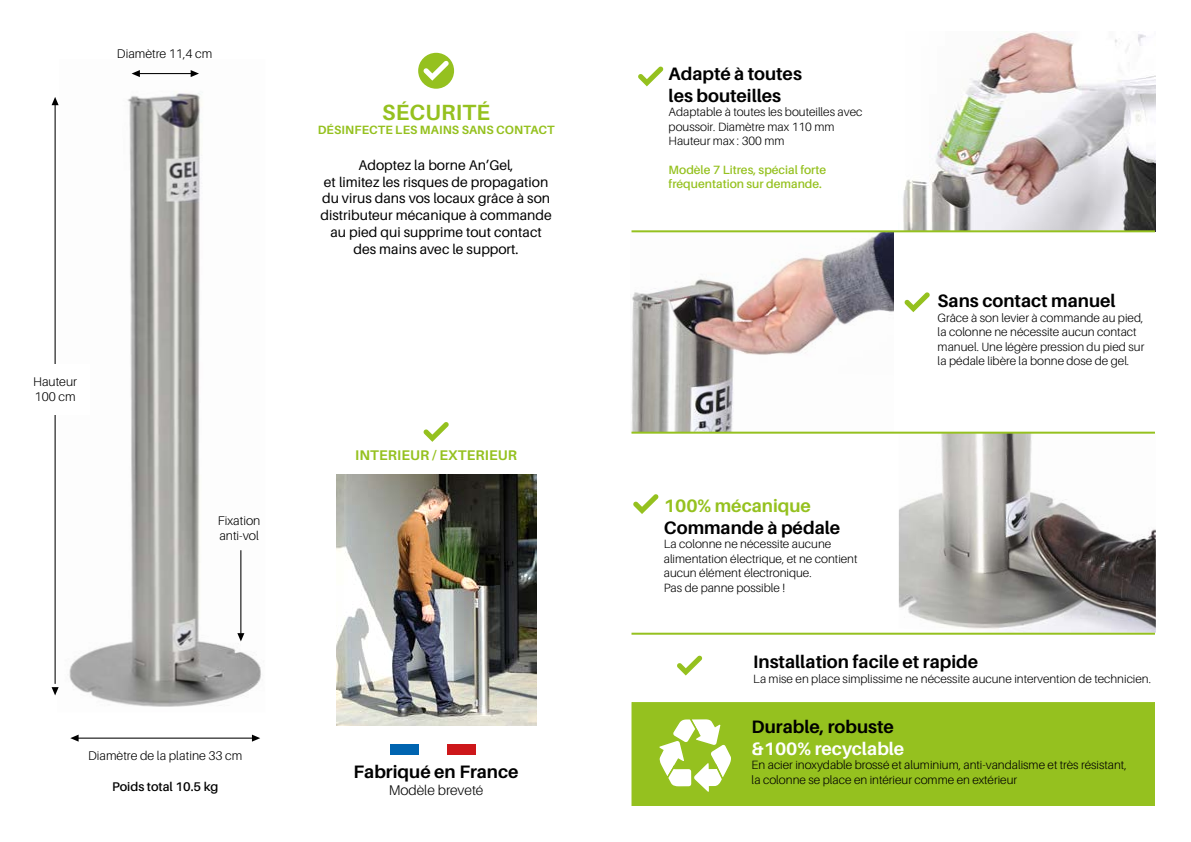
<style>
.page{position:relative;width:1191px;height:842px;background:#fff}
.page>*{position:absolute;margin:0;border:0;box-sizing:border-box;transform-origin:0 0}
.t1{font:700 22px "Aileron";letter-spacing:.01em;color:#95c11f}
.t2{font:700 18px/21.6px "Aileron";color:#000}
.t3{font:700 18px "Aileron";color:#fff}
.t4{font:700 18px "Aileron";color:#95c11f}
.t5{font:14px/16.8px "Aileron";color:#000;text-align:center}
.t6{font:700 14px "Aileron";letter-spacing:.01em;color:#95c11f}
.t7{font:300 14px "Aileron";color:#000}
.t8{font:300 12.6px/15.1px "Aileron";color:#000}
.t9{font:600 12.6px "Aileron";color:#000}
.t10{font:300 12px/14.4px "Aileron";color:#000}
.t11{font:600 12px/14.4px "Aileron";color:#95c11f}
.t12{font:700 12px "Aileron";letter-spacing:.01em;color:#95c11f}
</style>
<div class="page">
<div style="left:631px;top:702px;width:524px;height:104px;background:#95c11f;border:1px solid #95c11f"></div>
<img style="left:903px;top:31px;width:252px;height:199px">
<img style="left:899px;top:434px;width:256px;height:199px">
<img style="left:631px;top:232px;width:262px;height:200px">
<div style="left:418px;top:53px;width:36px;height:36px;background:#95c11f;border-radius:50%"></div>
<svg style="left:423px;top:61px;width:26px;height:20px"></svg>
<img style="left:57px;top:70px;width:204px;height:637px">
<hr style="left:55px;top:101px;width:1px;height:583px;background:#000">
<div style="left:21px;top:364px;width:68px;height:51px;background:#fff"></div>
<svg style="left:52px;top:97px;width:7px;height:8px"></svg>
<svg style="left:52px;top:687px;width:7px;height:8px"></svg>
<hr style="left:136px;top:73px;width:57px;height:1px;background:#000">
<svg style="left:132px;top:70px;width:8px;height:7px"></svg>
<svg style="left:191px;top:70px;width:8px;height:7px"></svg>
<hr style="left:78px;top:738px;width:177px;height:1px;background:#000">
<svg style="left:70px;top:735px;width:9px;height:7px"></svg>
<svg style="left:252px;top:735px;width:8px;height:7px"></svg>
<hr style="left:240px;top:550px;width:1px;height:84px;background:#000">
<svg style="left:237px;top:633px;width:7px;height:8px"></svg>
<svg style="left:904px;top:292px;width:26px;height:20px"></svg>
<svg style="left:638px;top:66px;width:25px;height:20px"></svg>
<svg style="left:423px;top:422px;width:26px;height:20px"></svg>
<div style="left:390px;top:744px;width:28px;height:10px;background:#0064b0"></div>
<div style="left:447px;top:744px;width:28px;height:10px;background:#cd171a"></div>
<hr style="left:631px;top:230px;width:524px;height:2px;background:#95c11f">
<hr style="left:631px;top:432px;width:524px;height:2px;background:#95c11f">
<hr style="left:631px;top:633px;width:524px;height:2px;background:#95c11f">
<svg style="left:633px;top:230px;width:100px;height:576px"></svg>
<img style="left:336px;top:474px;width:200px;height:251px">
<p class="t8" style="left:117px;top:47px;width:97px">Diamètre 11,4 cm</p>
<p class="t8" style="left:33px;top:374px;width:45px">Hauteur<br>100 cm</p>
<p class="t8" style="left:218px;top:513px;width:44px">Fixation anti-vol</p>
<h1 class="t1" style="left:382px;top:100px;width:109px">SÉCURITÉ</h1>
<p class="t12" style="left:318px;top:123px;width:238px">DÉSINFECTE LES MAINS SANS CONTACT</p>
<p class="t5" style="left:320px;top:157px;width:233px">Adoptez la borne An’Gel,<br>et limitez les risques de propagation du virus dans vos locaux grâce à son distributeur mécanique à commande au pied qui supprime tout contact des mains avec le support.</p>
<p class="t6" style="left:355px;top:447px;width:163px">INTERIEUR / EXTERIEUR</p>
<p class="t8" style="left:88px;top:749px;width:156px">Diamètre de la platine 33 cm</p>
<p class="t9" style="left:112px;top:779px;width:108px">Poids total 10.5 kg</p>
<h2 class="t2" style="left:353px;top:761px;width:167px">Fabriqué en France</h2>
<p class="t7" style="left:389px;top:783px;width:96px">Modèle breveté</p>
<h2 class="t2" style="left:668px;top:63px;width:135px">Adapté à toutes les bouteilles</h2>
<p class="t10" style="left:668px;top:105px;width:195px">Adaptable à toutes les bouteilles avec poussoir. Diamètre max 110 mm<br>Hauteur max : 300 mm</p>
<p class="t11" style="left:668px;top:163px;width:159px">Modèle 7 Litres, spécial forte fréquentation sur demande.</p>
<h2 class="t4" style="left:664px;top:496px;width:149px">100% mécanique</h2>
<h2 class="t2" style="left:664px;top:517px;width:178px">Commande à pédale</h2>
<p class="t10" style="left:664px;top:537px;width:195px">La colonne ne nécessite aucune alimentation électrique, et ne contient aucun élément électronique.<br>Pas de panne possible !</p>
<h2 class="t2" style="left:937px;top:290px;width:179px">Sans contact manuel</h2>
<p class="t10" style="left:937px;top:311px;width:208px">Grâce à son levier à commande au pied, la colonne ne nécessite aucun contact manuel. Une légère pression du pied sur la pédale libère la bonne dose de gel.</p>
<h2 class="t2" style="left:753px;top:651px;width:226px">Installation facile et rapide</h2>
<p class="t10" style="left:753px;top:671px;width:399px">La mise en place simplissime ne nécessite aucune intervention de technicien.</p>
<h2 class="t2" style="left:751px;top:716px;width:144px">Durable, robuste</h2>
<h2 class="t3" style="left:751px;top:739px;width:154px">&amp;100% recyclable</h2>
<p class="t10" style="left:751px;top:758px;width:376px">En acier inoxydable brossé et aluminium, anti-vandalisme et très résistant, la colonne se place en intérieur comme en extérieur</p>
</div>
